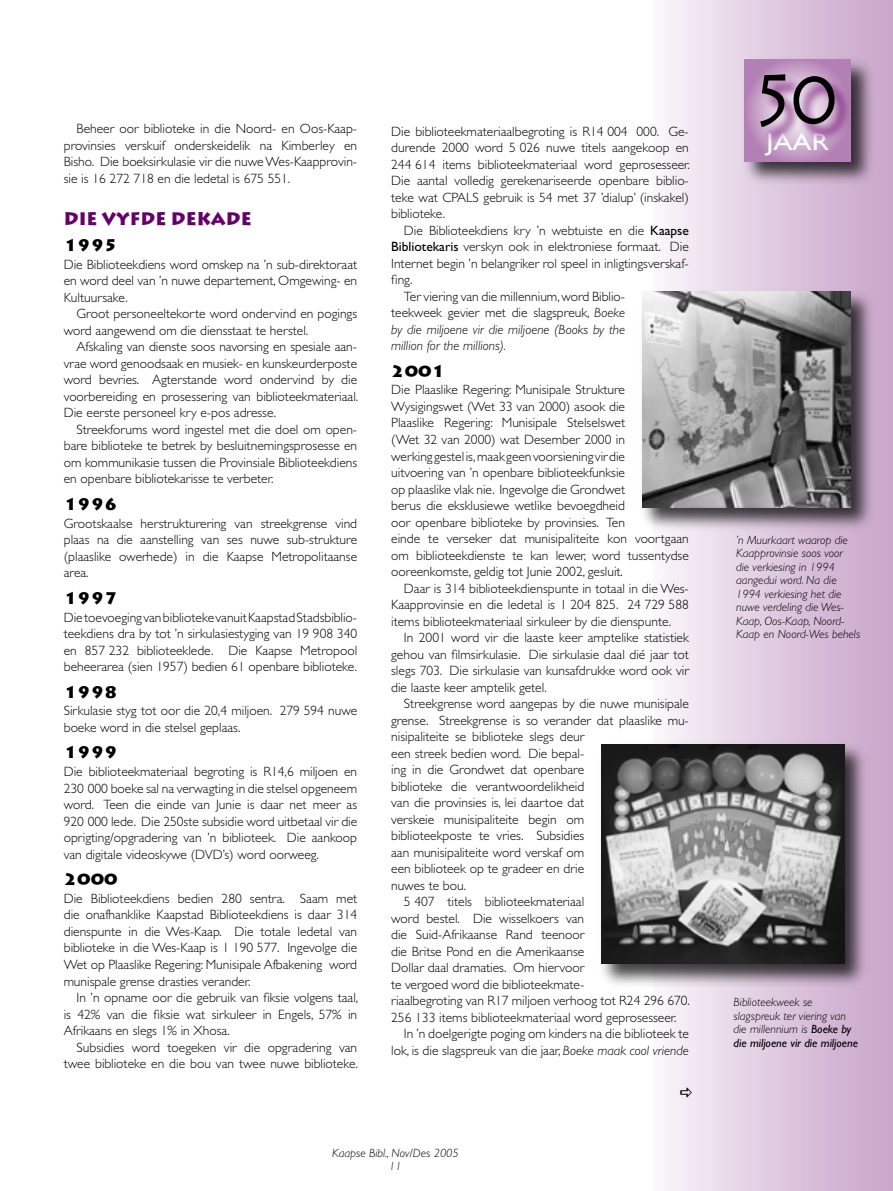
<style>
.page{position:relative;width:893px;height:1191px;background:#fff}
.page>*{position:absolute;margin:0;border:0;box-sizing:border-box;transform-origin:0 0}
.bd-flush{font:72px "Lithograph Plain";color:#000;scale:.9 1}
.bd-flush-2{font:24px "Gill Sans";color:#fff;scale:1.19 1}
.crhead{font:700 18px "Lithograph";color:#660069}
.year{font:900 16.5px "Lithos Pro";color:#000}
.bd-indent{font:300 13.5px/16.5px "Gill Sans";color:#000;text-align:justify}
.bd-flush-3{font:300 13.5px/16.5px "Gill Sans";color:#000;text-align:justify}
.captions{font:italic 300 12px/13.5px "Gill Sans";color:#000}
.s1{font-weight:400}
.s2{font-style:italic}
</style>
<div class="page">
<div style="left:653px;top:0;width:240px;height:1191px;background:linear-gradient(to right,#f9f6fa,#c8a3c9)"></div>
<div style="left:639px;top:288px;width:237px;height:244px;background:#000;opacity:.75"></div>
<img style="left:642px;top:292px;width:208px;height:215px">
<div style="left:598px;top:741px;width:272px;height:248px;background:#000;opacity:.75"></div>
<img style="left:601px;top:744px;width:243px;height:219px">
<div style="left:741px;top:56px;width:136px;height:130px;background:#000;opacity:.75"></div>
<svg style="left:744px;top:60px;width:107px;height:102px;background:#b98bbb"></svg>
<div style="left:761px;top:75px;width:93px;height:71px;background:#660069;opacity:.75"></div>
<svg style="left:680px;top:1087px;width:12px;height:9px"></svg>
<p class="bd-indent" style="left:77px;top:121px;width:282px">Beheer oor biblioteke in die Noord- en Oos-Kaap-</p>
<p class="bd-indent" style="left:64px;top:137px;width:295px">provinsies verskuif onderskeidelik na Kimberley en</p>
<p class="bd-indent" style="left:64px;top:154px;width:295px">Bisho. Die boeksirkulasie vir die nuwe Wes-Kaapprovin&shy;sie is 16 272 718 en die ledetal is 675 551.</p>
<p class="crhead" style="left:64px;top:207px;width:189px">DIE VYFDE DEKADE</p>
<p class="year" style="left:64px;top:235px;width:55px">1995</p>
<p class="bd-flush-3" style="left:64px;top:256px;width:295px">Die Biblioteekdiens word omskep na ’n sub-direktoraat en word deel van ’n nuwe departement, Omgewing- en Kultuursake.</p>
<p class="bd-indent" style="left:64px;top:306px;width:295px;text-indent:13px">Groot personeeltekorte word ondervind en pogings word aangewend om die diensstaat te herstel.</p>
<p class="bd-indent" style="left:64px;top:339px;width:296px;text-indent:13px">Afskaling van dienste soos navorsing en spesiale aan&shy;vrae word genoodsaak en musiek- en kunskeurderposte word bevries. Agterstande word ondervind by die voorbereiding en prosessering van biblioteekmateriaal.<br>Die eerste personeel kry e-pos adresse.</p>
<p class="bd-indent" style="left:64px;top:421px;width:295px;text-indent:13px">Streekforums word ingestel met die doel om open&shy;bare biblioteke te betrek by besluitnemingsprosesse en om kommunikasie tussen die Provinsiale Biblioteekdiens en openbare bibliotekarisse te verbeter.</p>
<p class="year" style="left:64px;top:494px;width:55px">1996</p>
<p class="bd-flush-3" style="left:64px;top:515px;width:295px">Grootskaalse herstrukturering van streekgrense vind plaas na die aanstelling van ses nuwe sub-strukture (plaaslike owerhede) in die Kaapse Metropolitaanse area.</p>
<p class="year" style="left:64px;top:587px;width:55px">1997</p>
<p class="bd-flush-3" style="left:64px;top:609px;width:295px">Die toevoeging van biblioteke vanuit Kaapstad Stadsbiblio&shy;teekdiens dra by tot ’n sirkulasiestyging van 19 908 340 en 857 232 biblioteeklede. Die Kaapse Metropool beheerarea (sien 1957) bedien 61 openbare biblioteke.</p>
<p class="year" style="left:64px;top:681px;width:55px">1998</p>
<p class="bd-flush-3" style="left:64px;top:702px;width:295px">Sirkulasie styg tot oor die 20,4 miljoen. 279 594 nuwe boeke word in die stelsel geplaas.</p>
<p class="year" style="left:64px;top:742px;width:55px">1999</p>
<p class="bd-flush-3" style="left:64px;top:763px;width:295px">Die biblioteekmateriaal begroting is R14,6 miljoen en 230 000 boeke sal na verwagting in die stelsel opgeneem word. Teen die einde van Junie is daar net meer as 920 000 lede. Die 250ste subsidie word uitbetaal vir die oprigting/opgradering van ’n biblioteek. Die aankoop van digitale videoskywe (DVD’s) word oorweeg.</p>
<p class="year" style="left:64px;top:869px;width:55px">2000</p>
<p class="bd-flush-3" style="left:64px;top:890px;width:295px">Die Biblioteekdiens bedien 280 sentra. Saam met die onafhanklike Kaapstad Biblioteekdiens is daar 314 dienspunte in die Wes-Kaap. Die totale ledetal van biblioteke in die Wes-Kaap is 1 190 577. Ingevolge die Wet op Plaaslike Regering: Munisipale Afbakening word munispale grense drasties verander.</p>
<p class="bd-indent" style="left:64px;top:989px;width:296px;text-indent:13px">In ’n opname oor die gebruik van fiksie volgens taal, is 42% van die fiksie wat sirkuleer in Engels, 57% in Afrikaans en slegs 1% in Xhosa.</p>
<p class="bd-indent" style="left:64px;top:1039px;width:296px;text-align:right">Subsidies word toegeken vir die opgradering van twee biblioteke en die bou van twee nuwe biblioteke.</p>
<p class="bd-indent" style="left:391px;top:123px;width:300px">Die biblioteekmateriaalbegroting is R14 004 000. Ge&shy;durende 2000 word 5 026 nuwe titels aangekoop en 244 614 items biblioteekmateriaal word geprosesseer.<br>Die aantal volledig gerekenariseerde openbare biblio&shy;teke wat CPALS gebruik is 54 met 37 ’dialup’ (inskakel) biblioteke.</p>
<p class="bd-indent" style="left:391px;top:222px;width:299px;text-indent:13px">Die Biblioteekdiens kry ’n webtuiste en die <span class="s1">Kaapse Bibliotekaris</span> verskyn ook in elektroniese formaat. Die Internet begin ’n belangriker rol speel in inligtingsverskaf&shy;fing.</p>
<p class="bd-indent" style="left:391px;top:288px;width:235px;text-indent:13px">Ter viering van die millennium, word Biblio&shy;teekweek gevier met die slagspreuk, <span class="s2">Boeke by die miljoene vir die miljoene (Books by the million for the millions).</span></p>
<p class="year" style="left:391px;top:361px;width:55px">2001</p>
<p class="bd-flush-3" style="left:391px;top:382px;width:299px;text-align:left">Die Plaaslike Regering: Munisipale Strukture Wysigingswet (Wet 33 van 2000) asook die<br>Plaaslike Regering: Munisipale Stelselswet<br>(Wet 32 van 2000) wat Desember 2000 in<br>werking gestel is, maak geen voorsiening vir die<br>uitvoering van ’n openbare biblioteekfunksie<br>op plaaslike vlak nie. Ingevolge die Grondwet<br>berus die eksklusiewe wetlike bevoegdheid<br>oor openbare biblioteke by provinsies. Ten<br>einde te verseker dat munisipaliteite kon voortgaan om biblioteekdienste te kan lewer, word tussentydse ooreenkomste, geldig tot Junie 2002, gesluit.</p>
<p class="bd-indent" style="left:391px;top:580px;width:299px;text-indent:13px">Daar is 314 biblioteekdienspunte in totaal in die Wes-Kaapprovinsie en die ledetal is 1 204 825. 24 729 588 items biblioteekmateriaal sirkuleer by die dienspunte.</p>
<p class="bd-indent" style="left:391px;top:629px;width:299px;text-indent:13px">In 2001 word vir die laaste keer amptelike statistiek gehou van filmsirkulasie. Die sirkulasie daal dié jaar tot slegs 703. Die sirkulasie van kunsafdrukke word ook vir die laaste keer amptelik getel.</p>
<p class="bd-indent" style="left:391px;top:695px;width:299px;text-align:left;text-indent:13px">Streekgrense word aangepas by die nuwe munisipale grense. Streekgrense is so verander dat plaaslike mu&shy;nisipaliteite se biblioteke slegs deur<br>een streek bedien word. Die bepal-<br>ing in die Grondwet dat openbare<br>biblioteke die verantwoordelikheid<br>van die provinsies is, lei daartoe dat<br>verskeie munisipaliteite begin om<br>biblioteekposte te vries. Subsidies<br>aan munisipaliteite word verskaf om<br>een biblioteek op te gradeer en drie<br>nuwes te bou.</p>
<p class="bd-indent" style="left:391px;top:893px;width:300px;text-align:left;text-indent:13px">5 407 titels biblioteekmateriaal<br>word bestel. Die wisselkoers van<br>die Suid-Afrikaanse Rand teenoor<br>die Britse Pond en die Amerikaanse<br>Dollar daal dramaties. Om hiervoor<br>te vergoed word die biblioteekmate-<br>riaalbegroting van R17 miljoen verhoog tot R24 296 670.<br>256 133 items biblioteekmateriaal word geprosesseer.</p>
<p class="bd-indent" style="left:391px;top:1025px;width:299px;text-align:right">In ’n doelgerigte poging om kinders na die biblioteek te lok, is die slagspreuk van die jaar, <span class="s2">Boeke maak cool vriende</span></p>
<p class="captions" style="left:332px;top:1146px;width:128px;text-align:center">Kaapse Bibl., Nov/Des 2005<br>11</p>
<p class="bd-flush" style="left:757px;top:59px;width:92px">50</p>
<p class="bd-flush-2" style="left:766px;top:128px;width:54px">JAAR</p>
<p class="captions" style="left:736px;top:533px;width:126px">’n Muurkaart waarop die<br>Kaapprovinsie soos voor<br>die verkiesing in 1994 aangedui word. Na die<br>1994 verkiesing het die nuwe verdeling die Wes-<br>Kaap, Oos-Kaap, Noord-<br>Kaap en Noord-Wes behels</p>
<p class="captions" style="left:733px;top:995px;width:126px">Biblioteekweek se slagspreuk ter viering van die millennium is <span class="s1">Boeke by die miljoene vir die miljoene</span></p>
</div>
